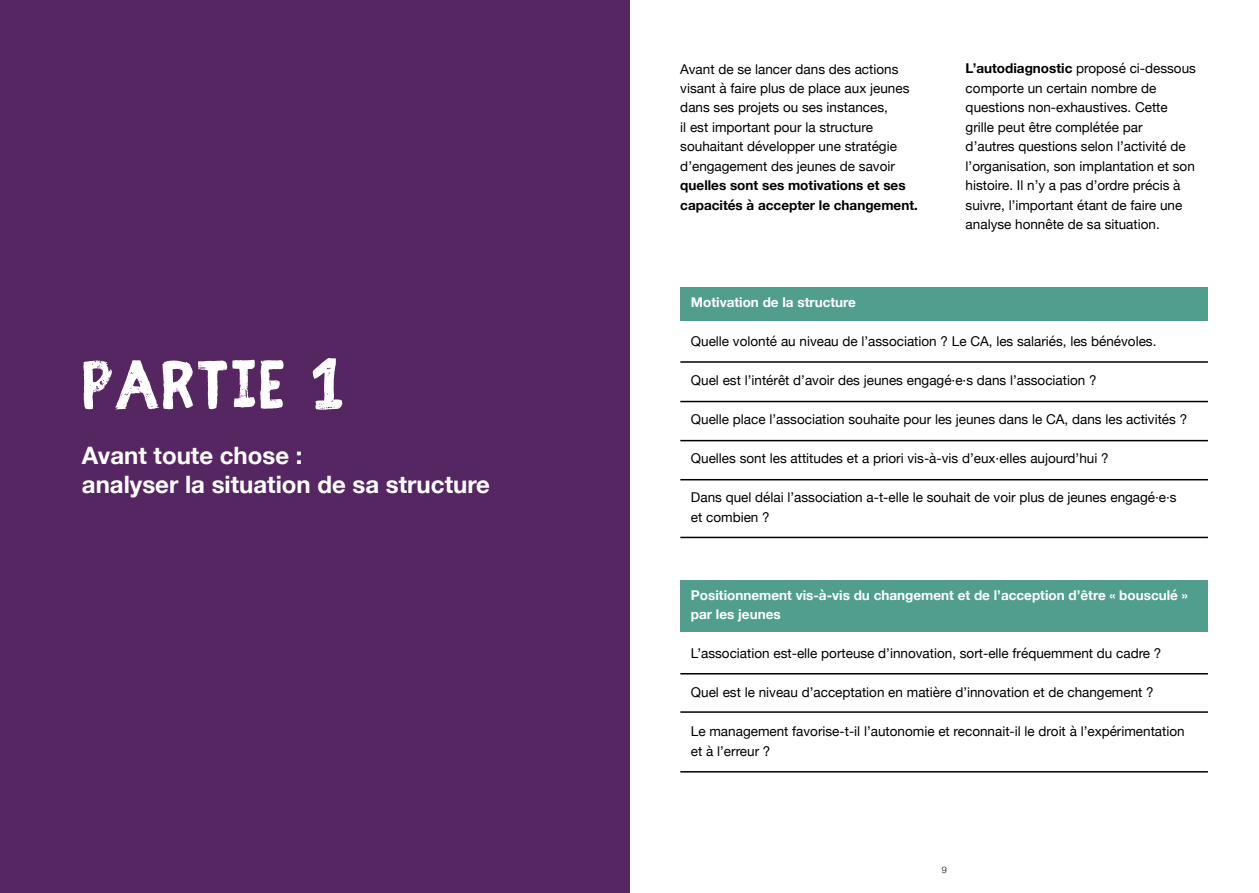
<style>
.page{position:relative;width:1259px;height:893px;background:#fff}
.page>*{position:absolute;margin:0;border:0;box-sizing:border-box;transform-origin:0 0}
.t1{font:75px "Fibre Vintage";letter-spacing:.025em;color:#fff}
.t2{font:700 24px/28.5px "Helvetica Neue";color:#fff}
.t3{font:13.5px/19.5px "Helvetica Neue";color:#000}
.t4{font:700 13.5px/19.5px "Helvetica Neue";color:#fff}
.t5{font:700 13.5px/19.5px "Helvetica Neue";color:#000}
.t6{font:300 9px "Helvetica Neue";color:#000}
.s1{font-weight:700}
</style>
<div class="page">
<div style="left:0;top:0;width:629px;height:893px;background:#562663"></div>
<div style="left:680px;top:287px;width:528px;height:33px;background:#519e8e"></div>
<div style="left:680px;top:581px;width:528px;height:51px;background:#519e8e"></div>
<hr style="left:680px;top:361px;width:528px;height:2px;background:#000">
<hr style="left:680px;top:673px;width:528px;height:1px;background:#000">
<hr style="left:680px;top:711px;width:528px;height:2px;background:#000">
<hr style="left:680px;top:771px;width:528px;height:2px;background:#000">
<hr style="left:680px;top:401px;width:528px;height:1px;background:#000">
<hr style="left:680px;top:440px;width:528px;height:1px;background:#000">
<hr style="left:680px;top:479px;width:528px;height:1px;background:#000">
<hr style="left:680px;top:537px;width:528px;height:1px;background:#000">
<h1 class="t1" style="left:82px;top:357px;width:263px">PARTIE 1</h1>
<h2 class="t2" style="left:82px;top:442px;width:409px">Avant toute chose :<br>analyser la situation de sa structure</h2>
<p class="t3" style="left:680px;top:60px;width:231px">Avant de se lancer dans des actions visant à faire plus de place aux jeunes dans ses projets ou ses instances,<br>il est important pour la structure souhaitant développer une stratégie d’engagement des jeunes de savoir</p>
<p class="t5" style="left:680px;top:176px;width:239px">quelles sont ses motivations et ses capacités à accepter le changement.</p>
<p class="t3" style="left:965px;top:60px;width:232px"><span class="s1">L’autodiagnostic</span> proposé ci-dessous comporte un certain nombre de questions non-exhaustives. Cette grille peut être complétée par<br>d’autres questions selon l’activité de l’organisation, son implantation et son histoire. Il n’y a pas d’ordre précis à suivre, l’important étant de faire une analyse honnête de sa situation.</p>
<p class="t4" style="left:691px;top:293px;width:166px">Motivation de la structure</p>
<p class="t3" style="left:691px;top:333px;width:467px">Quelle volonté au niveau de l’association ? Le CA, les salariés, les bénévoles.</p>
<p class="t3" style="left:691px;top:372px;width:407px">Quel est l’intérêt d’avoir des jeunes engagé·e·s dans l’association ?</p>
<p class="t3" style="left:691px;top:411px;width:498px">Quelle place l’association souhaite pour les jeunes dans le CA, dans les activités ?</p>
<p class="t3" style="left:691px;top:450px;width:419px">Quelles sont les attitudes et a priori vis-à-vis d’eux·elles aujourd’hui ?</p>
<p class="t3" style="left:691px;top:489px;width:487px">Dans quel délai l’association a-t-elle le souhait de voir plus de jeunes engagé·e·s et combien ?</p>
<p class="t4" style="left:691px;top:586px;width:498px">Positionnement vis-à-vis du changement et de l’acception d’être « bousculé » par les jeunes</p>
<p class="t3" style="left:691px;top:645px;width:472px">L’association est-elle porteuse d’innovation, sort-elle fréquemment du cadre ?</p>
<p class="t3" style="left:691px;top:684px;width:464px">Quel est le niveau d’acceptation en matière d’innovation et de changement ?</p>
<p class="t3" style="left:691px;top:723px;width:495px">Le management favorise-t-il l’autonomie et reconnait-il le droit à l’expérimentation et à l’erreur ?</p>
<p class="t6" style="left:941px;top:863px;width:7px">9</p>
</div>
